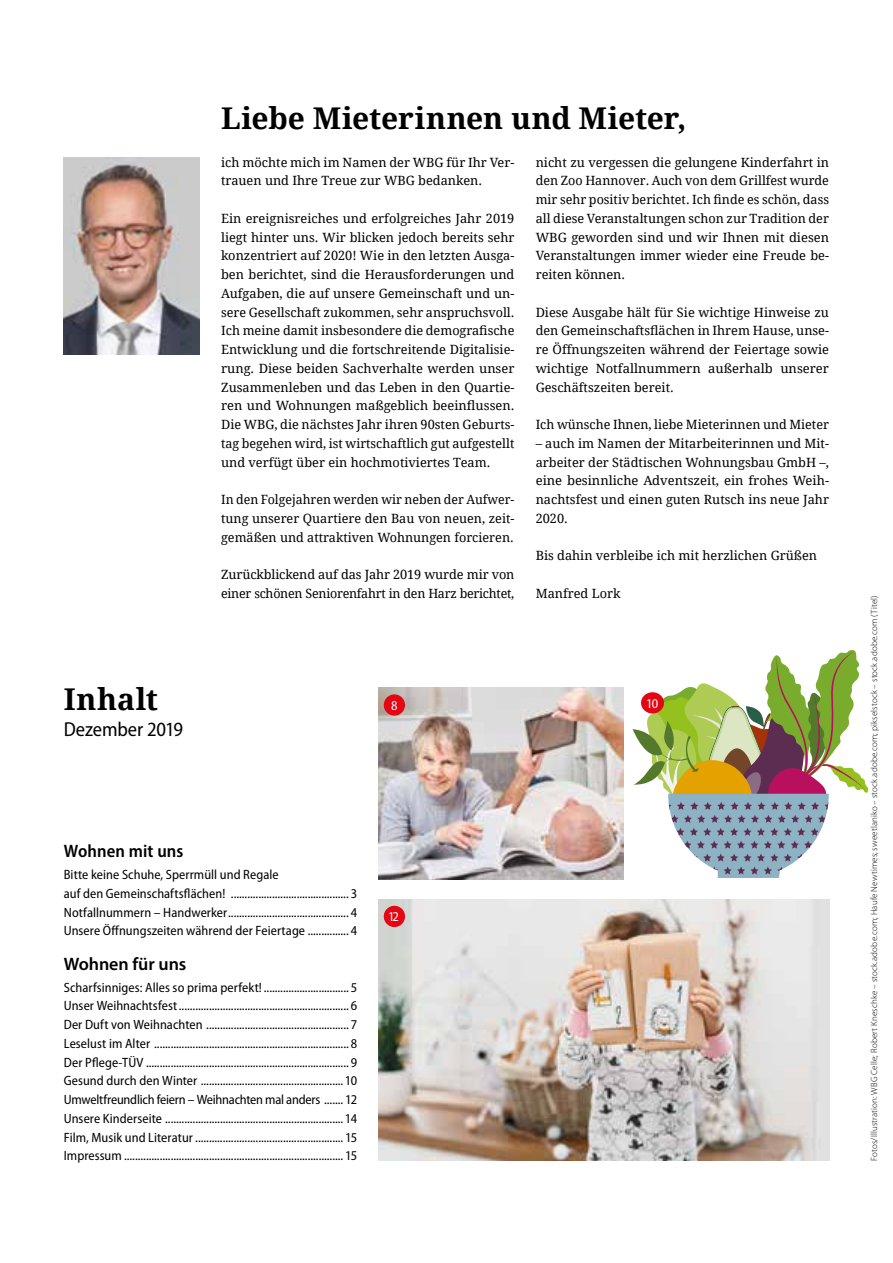
<style>
.page{position:relative;width:893px;height:1263px;background:#fff}
.page>*{position:absolute;margin:0;border:0;box-sizing:border-box;transform-origin:0 0}
.t1{font:700 30px "Droid Serif";color:#000}
.t2{font:semi-condensed 20.25px "Myriad Pro";letter-spacing:-.01em;color:#000}
.t3{font:600 semi-condensed 18px "Myriad Pro";letter-spacing:.005em;color:#000}
.t4{font:600 18px "Myriad Pro";letter-spacing:-.005em;color:#000}
.t5{font:semi-condensed 13.5px/18.8px "Myriad Pro";letter-spacing:.005em;color:#000}
.t6{font:semi-condensed 13.5px "Myriad Pro";color:#fff}
.t7{font:12.75px/18.8px "Droid Serif";color:#000;text-align:justify}
.t8{font:12.75px/18.8px "Droid Serif";letter-spacing:-.02em;color:#000}
.t9{font:300 9px "Myriad Pro";letter-spacing:.015em;color:#000}
</style>
<div class="page">
<img style="left:64px;top:157px;width:136px;height:197px">
<img style="left:378px;top:687px;width:245px;height:192px">
<img style="left:378px;top:900px;width:254px;height:261px">
<div style="left:384px;top:906px;width:21px;height:21px;background:#e30613;border-radius:50%"></div>
<div style="left:384px;top:694px;width:21px;height:22px;background:#e30613;border-radius:50%"></div>
<svg style="left:632px;top:650px;width:237px;height:511px"></svg>
<div style="left:641px;top:692px;width:23px;height:21px;background:#e30613;border-radius:50%"></div>
<h1 class="t1" style="left:64px;top:679px;width:96px">Inhalt</h1>
<h2 class="t2" style="left:64px;top:717px;width:121px">Dezember 2019</h2>
<h1 class="t1" style="left:221px;top:97px;width:467px">Liebe Mieterinnen und Mieter,</h1>
<p class="t7" style="left:221px;top:152px;width:295px">ich möchte mich im Namen der WBG für Ihr Ver&shy;trauen und Ihre Treue zur WBG bedanken.</p>
<p class="t7" style="left:221px;top:208px;width:295px">Ein ereignisreiches und erfolgreiches Jahr 2019 liegt hinter uns. Wir blicken jedoch bereits sehr konzentriert auf 2020! Wie in den letzten Ausga&shy;ben berichtet, sind die Herausforderungen und Aufgaben, die auf unsere Gemeinschaft und un&shy;sere Gesellschaft zukommen, sehr anspruchsvoll.<br>Ich meine damit insbesondere die demografische Entwicklung und die fortschreitende Digitalisie&shy;rung. Diese beiden Sachverhalte werden unser Zusammenleben und das Leben in den Quartie&shy;ren und Wohnungen maßgeblich beeinflussen.<br>Die WBG, die nächstes Jahr ihren 90sten Geburts&shy;tag begehen wird, ist wirtschaftlich gut aufgestellt und verfügt über ein hochmotiviertes Team.</p>
<p class="t7" style="left:221px;top:490px;width:295px">In den Folgejahren werden wir neben der Aufwer&shy;tung unserer Quartiere den Bau von neuen, zeit&shy;gemäßen und attraktiven Wohnungen forcieren.</p>
<p class="t8" style="left:221px;top:565px;width:295px">Zurückblickend auf das Jahr 2019 wurde mir von einer schönen Seniorenfahrt in den Harz berichtet,</p>
<p class="t7" style="left:536px;top:152px;width:295px">nicht zu vergessen die gelungene Kinderfahrt in den Zoo Hannover. Auch von dem Grillfest wurde mir sehr positiv berichtet. Ich finde es schön, dass all diese Veranstaltungen schon zur Tradition der WBG geworden sind und wir Ihnen mit diesen Veranstaltungen immer wieder eine Freude be&shy;reiten können.</p>
<p class="t7" style="left:536px;top:302px;width:295px">Diese Ausgabe hält für Sie wichtige Hinweise zu den Gemeinschaftsflächen in Ihrem Hause, unse&shy;re Öffnungszeiten während der Feiertage sowie wichtige Notfallnummern außerhalb unserer Geschäftszeiten bereit.</p>
<p class="t7" style="left:536px;top:415px;width:295px">Ich wünsche Ihnen, liebe Mieterinnen und Mieter</p>
<p class="t7" style="left:536px;top:433px;width:295px">– auch im Namen der Mitarbeiterinnen und Mit&shy;arbeiter der Städtischen Wohnungsbau GmbH –, eine besinnliche Adventszeit, ein frohes Weih&shy;nachtsfest und einen guten Rutsch ins neue Jahr 2020.</p>
<p class="t7" style="left:536px;top:546px;width:283px">Bis dahin verbleibe ich mit herzlichen Grüßen</p>
<p class="t7" style="left:536px;top:583px;width:86px">Manfred Lork</p>
<p class="t6" style="left:391px;top:697px;width:8px">8</p>
<p class="t6" style="left:646px;top:695px;width:13px">10</p>
<h3 class="t3" style="left:64px;top:840px;width:121px">Wohnen mit uns</h3>
<p class="t5" style="left:64px;top:865px;width:295px">Bitte keine Schuhe, Sperrmüll und Regale<br>auf den Gemeinschaftsflächen! ........................................... 3<br>Notfallnummern – Handwerker............................................ 4<br>Unsere Öffnungszeiten während der Feiertage ............... 4</p>
<h3 class="t4" style="left:64px;top:952px;width:124px">Wohnen für uns</h3>
<p class="t5" style="left:64px;top:977px;width:295px;text-align:justify">Scharfsinniges: Alles so prima perfekt! ............................... 5<br>Unser Weihnachtsfest.............................................................. 6<br>Der Duft von Weihnachten .................................................... 7<br>Leselust im Alter ....................................................................... 8<br>Der Pflege-TÜV .......................................................................... 9<br>Gesund durch den Winter ....................................................10<br>Umweltfreundlich feiern – Weihnachten mal anders ....... 12<br>Unsere Kinderseite ................................................................. 14<br>Film, Musik und Literatur ...................................................... 15<br>Impressum ................................................................................ 15</p>
<p class="t6" style="left:388px;top:908px;width:12px">12</p>
<p class="t9" style="left:869px;top:1161px;width:567px;rotate:-90deg">Fotos/Illustration: WBG Celle; Robert Kneschke – stock.adobe.com; Haufe Newtimes; sweetlaniko – stock.adobe.com; pikselstock – stock.adobe.com (Titel)</p>
</div>
